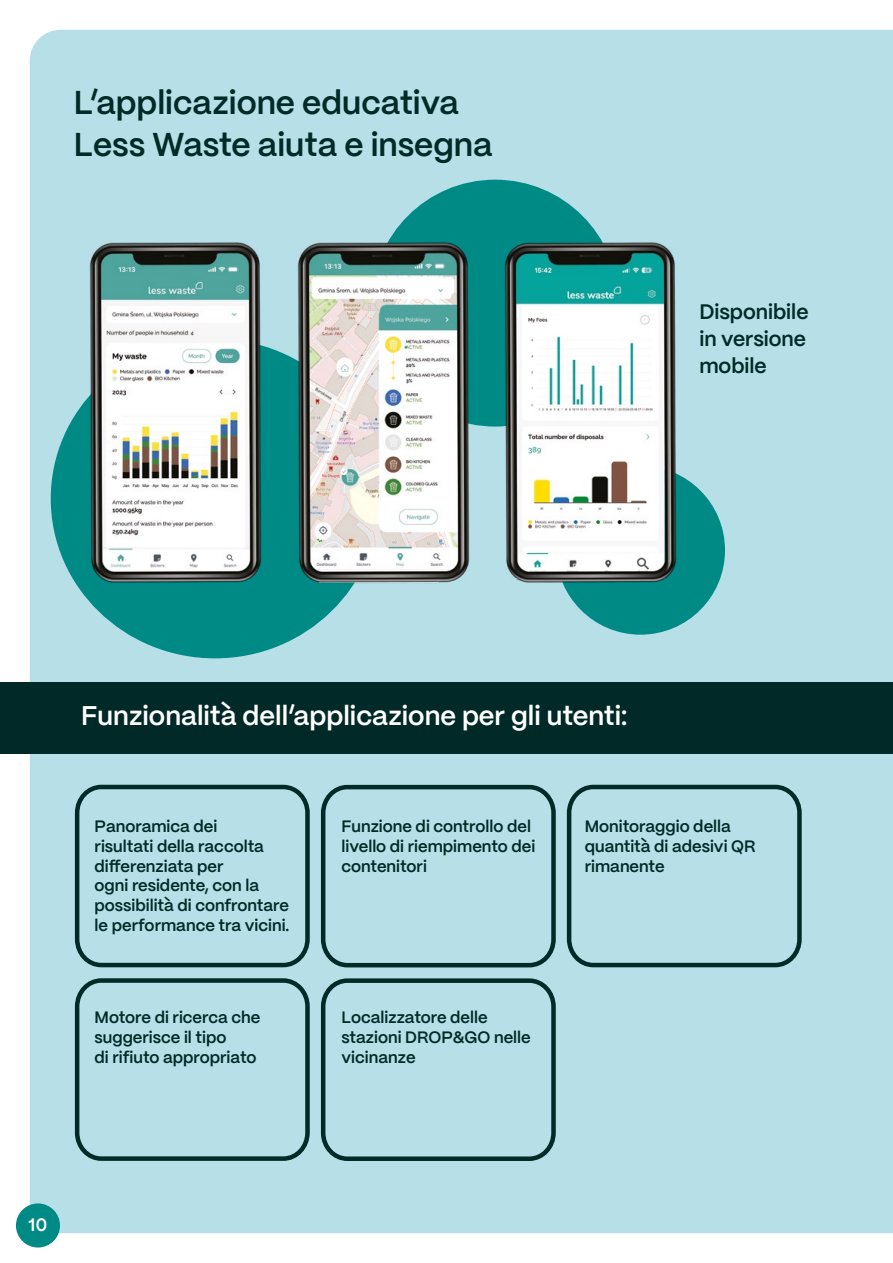
<style>
.page{position:relative;width:893px;height:1263px;background:#fff}
.page>*{position:absolute;margin:0;border:0;box-sizing:border-box;transform-origin:0 0}
.t1{font:600 33px/42px "PP Mori";color:#002927}
.t2{font:600 27px "PP Mori";color:#fff}
.t3{font:600 21px/27px "PP Mori";color:#002927;text-align:justify}
.t4{font:600 18px "PP Mori";color:#fff}
.t5{font:600 16.5px/19.8px "PP Mori";color:#002927}
</style>
<div class="page">
<div style="left:30px;top:30px;width:862px;height:1203px;background:#b6dfe7"></div>
<svg style="left:892px;top:30px;width:1px;height:1203px"></svg>
<div style="left:16px;top:1203px;width:44px;height:44px;background:#008a86;border-radius:50%"></div>
<div style="left:0;top:682px;width:893px;height:71px;background:#002927"></div>
<div style="left:51px;top:339px;width:328px;height:319px;background:#008a86;border-radius:50%"></div>
<div style="left:372px;top:180px;width:247px;height:247px;background:#008a86;border-radius:50%"></div>
<div style="left:556px;top:466px;width:169px;height:169px;background:#008a86;border-radius:50%"></div>
<img style="left:84px;top:240px;width:183px;height:359px">
<img style="left:292px;top:240px;width:183px;height:359px">
<img style="left:499px;top:240px;width:183px;height:359px">
<div style="left:75px;top:785px;width:235px;height:182px;border:4px solid #002927;border-radius:25px"></div>
<div style="left:75px;top:978px;width:235px;height:183px;border:4px solid #002927;border-radius:25px"></div>
<div style="left:321px;top:785px;width:235px;height:182px;border:4px solid #002927;border-radius:25px"></div>
<div style="left:321px;top:978px;width:235px;height:183px;border:4px solid #002927;border-radius:25px"></div>
<div style="left:567px;top:785px;width:235px;height:182px;border:4px solid #002927;border-radius:25px"></div>
<h1 class="t1" style="left:74px;top:79px;width:420px">L’applicazione educativa<br>Less Waste aiuta e insegna</h1>
<p class="t3" style="left:699px;top:297px;width:111px">Disponibile in versione mobile</p>
<h2 class="t2" style="left:81px;top:692px;width:547px">Funzionalità dell’applicazione per gli utenti:</h2>
<p class="t5" style="left:95px;top:815px;width:196px">Panoramica dei<br>risultati della raccolta differenziata per<br>ogni residente, con la possibilità di confrontare le performance tra vicini.</p>
<p class="t5" style="left:95px;top:1007px;width:167px">Motore di ricerca che suggerisce il tipo<br>di rifiuto appropriato</p>
<p class="t5" style="left:341px;top:815px;width:195px">Funzione di controllo del livello di riempimento dei contenitori</p>
<p class="t5" style="left:585px;top:815px;width:172px">Monitoraggio della quantità di adesivi QR rimanente</p>
<p class="t5" style="left:341px;top:1007px;width:191px">Localizzatore delle stazioni DROP&amp;GO nelle vicinanze</p>
<p class="t4" style="left:29px;top:1208px;width:20px">10</p>
</div>
